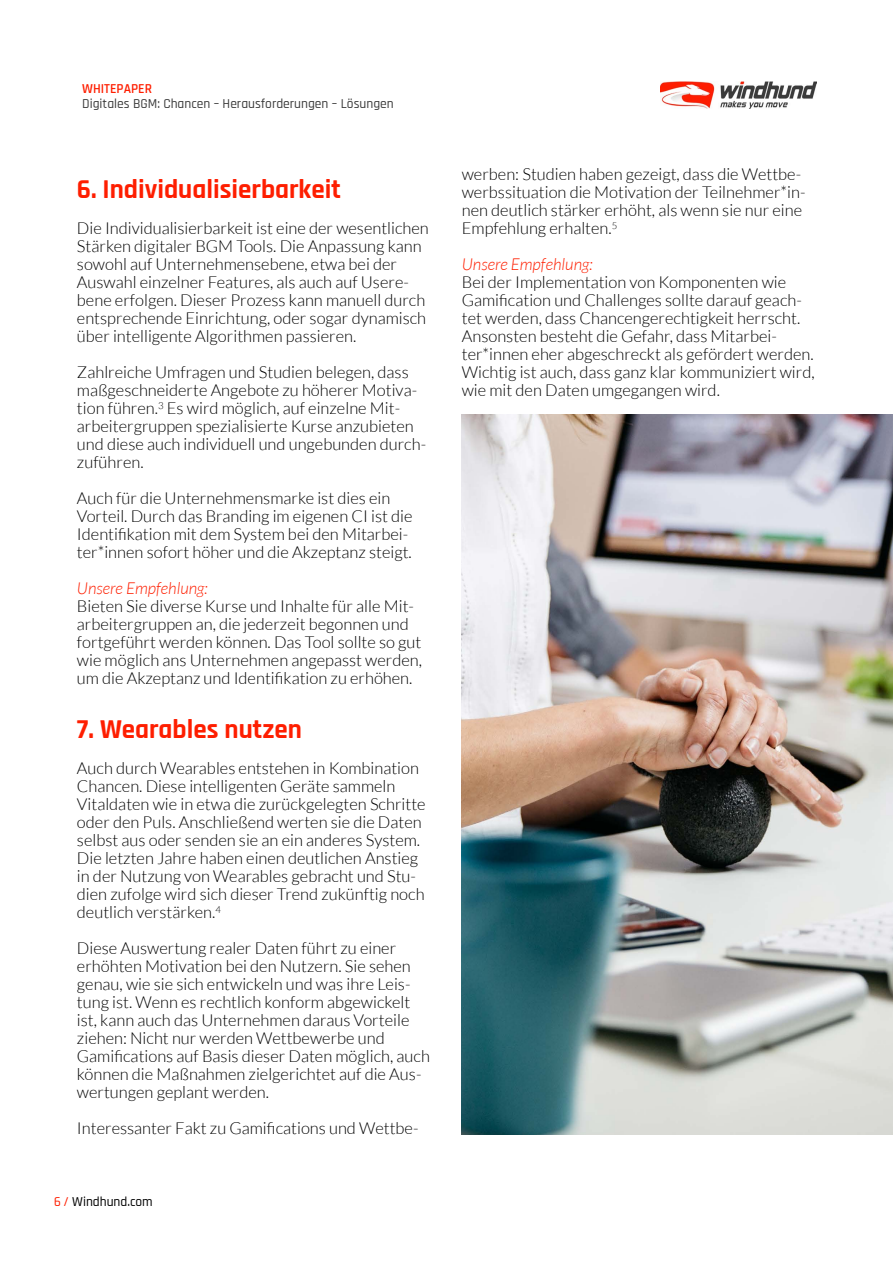
<style>
.page{position:relative;width:893px;height:1263px;background:#fff}
.page>*{position:absolute;margin:0;border:0;box-sizing:border-box;transform-origin:0 0}
.t1{font:700 27px "Rajdhani";color:#fe1e00}
.t2{font:300 16.5px/18px "Lato";color:#000}
.t3{font:italic 300 16.5px "Lato";color:#fe1e00}
.t4{font:500 13.5px "Rajdhani";color:#3c3c3c}
.t5{font:500 13.5px "Rajdhani";color:#000}
.t6{font:600 13.5px "Rajdhani";color:#fe1e00}
.s1{color:#fe1e00}
</style>
<div class="page">
<img style="left:660px;top:82px;width:156px;height:26px">
<img style="left:461px;top:414px;width:432px;height:720px">
<p class="t6" style="left:82px;top:80px;width:71px">WHITEPAPER</p>
<p class="t4" style="left:82px;top:96px;width:313px">Digitales BGM: Chancen – Herausforderungen – Lösungen</p>
<h1 class="t1" style="left:77px;top:173px;width:265px">6. Individualisierbarkeit</h1>
<p class="t2" style="left:77px;top:219px;width:353px">Die Individualisierbarkeit ist eine der wesentlichen Stärken digitaler BGM Tools. Die Anpassung kann sowohl auf Unternehmensebene, etwa bei der Auswahl einzelner Features, als auch auf Usere&shy;bene erfolgen. Dieser Prozess kann manuell durch entsprechende Einrichtung, oder sogar dynamisch über intelligente Algorithmen passieren.</p>
<p class="t2" style="left:77px;top:363px;width:351px">Zahlreiche Umfragen und Studien belegen, dass maßgeschneiderte Angebote zu höherer Motiva&shy;tion führen.<sup>3</sup> Es wird möglich, auf einzelne Mit&shy;arbeitergruppen spezialisierte Kurse anzubieten und diese auch individuell und ungebunden durch&shy;zuführen.</p>
<p class="t2" style="left:77px;top:489px;width:337px">Auch für die Unternehmensmarke ist dies ein Vorteil. Durch das Branding im eigenen CI ist die Identifikation mit dem System bei den Mitarbei&shy;ter*innen sofort höher und die Akzeptanz steigt.</p>
<p class="t3" style="left:77px;top:579px;width:132px">Unsere Empfehlung:</p>
<p class="t2" style="left:77px;top:597px;width:347px">Bieten Sie diverse Kurse und Inhalte für alle Mit&shy;arbeitergruppen an, die jederzeit begonnen und fortgeführt werden können. Das Tool sollte so gut wie möglich ans Unternehmen angepasst werden, um die Akzeptanz und Identifikation zu erhöhen.</p>
<h1 class="t1" style="left:77px;top:713px;width:226px">7. Wearables nutzen</h1>
<p class="t2" style="left:77px;top:759px;width:350px">Auch durch Wearables entstehen in Kombination Chancen. Diese intelligenten Geräte sammeln Vitaldaten wie in etwa die zurückgelegten Schritte oder den Puls. Anschließend werten sie die Daten selbst aus oder senden sie an ein anderes System.<br>Die letzten Jahre haben einen deutlichen Anstieg in der Nutzung von Wearables gebracht und Stu&shy;dien zufolge wird sich dieser Trend zukünftig noch deutlich verstärken.<sup>4</sup></p>
<p class="t2" style="left:77px;top:939px;width:354px">Diese Auswertung realer Daten führt zu einer erhöhten Motivation bei den Nutzern. Sie sehen genau, wie sie sich entwickeln und was ihre Leis&shy;tung ist. Wenn es rechtlich konform abgewickelt ist, kann auch das Unternehmen daraus Vorteile ziehen: Nicht nur werden Wettbewerbe und Gamifications auf Basis dieser Daten möglich, auch können die Maßnahmen zielgerichtet auf die Aus&shy;wertungen geplant werden.</p>
<p class="t2" style="left:77px;top:1119px;width:343px">Interessanter Fakt zu Gamifications und Wettbe-</p>
<p class="t5" style="left:54px;top:1194px;width:100px"><span class="s1">6 /</span> Windhund.com</p>
<p class="t2" style="left:462px;top:165px;width:345px">werben: Studien haben gezeigt, dass die Wettbe&shy;werbssituation die Motivation der Teilnehmer*in&shy;nen deutlich stärker erhöht, als wenn sie nur eine Empfehlung erhalten.<sup>5</sup></p>
<p class="t3" style="left:462px;top:255px;width:132px">Unsere Empfehlung:</p>
<p class="t2" style="left:462px;top:273px;width:354px">Bei der Implementation von Komponenten wie Gamification und Challenges sollte darauf geach&shy;tet werden, dass Chancengerechtigkeit herrscht.<br>Ansonsten besteht die Gefahr, dass Mitarbei&shy;ter*innen eher abgeschreckt als gefördert werden.<br>Wichtig ist auch, dass ganz klar kommuniziert wird, wie mit den Daten umgegangen wird.</p>
</div>
